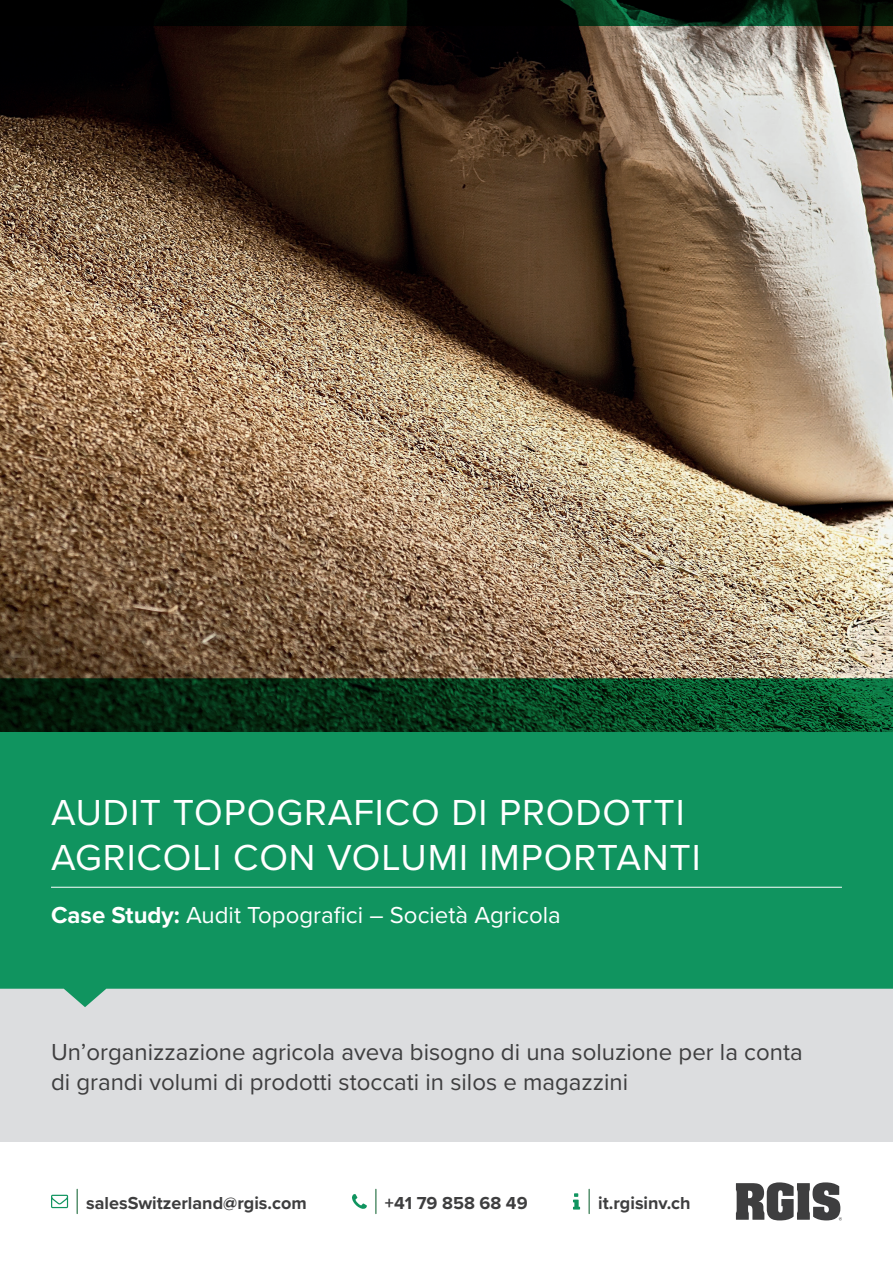
<style>
.page{position:relative;width:893px;height:1263px;background:#fff}
.page>*{position:absolute;margin:0;border:0;box-sizing:border-box;transform-origin:0 0}
.t1{font:37.5px/45px "Proxima Nova";letter-spacing:.025em;color:#fff}
.t2{font:24px/30px "Proxima Nova";color:#3e3e3f}
.t3{font:24px "Proxima Nova";color:#fff}
.t4{font:700 18px "Proxima Nova";color:#3e3e3f}
.s1{font-weight:700}
</style>
<div class="page">
<svg style="left:589px;top:1189px;width:1px;height:24px"></svg>
<svg style="left:573px;top:1193px;width:7px;height:16px"></svg>
<svg style="left:736px;top:1182px;width:106px;height:38px"></svg>
<svg style="left:77px;top:1189px;width:1px;height:24px"></svg>
<svg style="left:51px;top:1195px;width:17px;height:13px"></svg>
<svg style="left:375px;top:1189px;width:1px;height:24px"></svg>
<svg style="left:352px;top:1194px;width:15px;height:15px"></svg>
<div style="left:0;top:989px;width:893px;height:153px;background:#dcdddf"></div>
<svg style="left:0;top:731px;width:893px;height:276px;background:#1d9867"></svg>
<hr style="left:51px;top:887px;width:791px;height:1px;background:#fff">
<img style="left:0;top:26px;width:893px;height:705px">
<svg style="left:0;top:0;width:893px;height:26px;background:#020f07"></svg>
<h1 class="t1" style="left:51px;top:788px;width:651px">AUDIT TOPOGRAFICO DI PRODOTTI<br>AGRICOLI CON VOLUMI IMPORTANTI</h1>
<p class="t3" style="left:51px;top:897px;width:511px"><span class="s1">Case Study:</span> Audit Topografici – Società Agricola</p>
<p class="t2" style="left:51px;top:1036px;width:753px">Un’organizzazione agricola aveva bisogno di una soluzione per la conta di grandi volumi di prodotti stoccati in silos e magazzini</p>
<p class="t4" style="left:86px;top:1189px;width:222px">salesSwitzerland@rgis.com</p>
<p class="t4" style="left:385px;top:1189px;width:144px">+41 79 858 68 49</p>
<p class="t4" style="left:598px;top:1189px;width:94px">it.rgisinv.ch</p>
</div>
